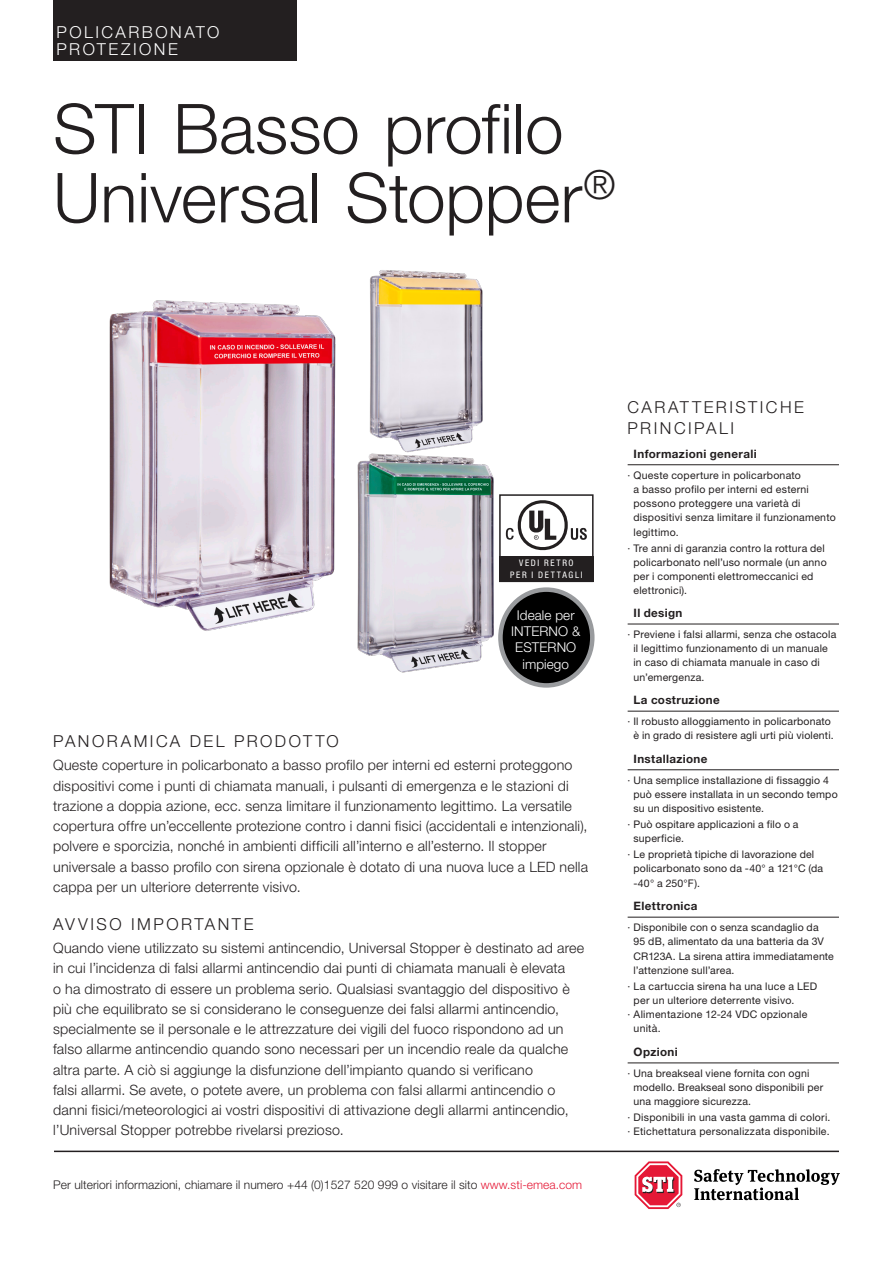
<style>
.page{position:relative;width:893px;height:1263px;background:#fff}
.page>*{position:absolute;margin:0;border:0;box-sizing:border-box;transform-origin:0 0}
.head_1{font:300 69px/69px "Helvetica Neue LT Std";color:#231f20}
.head_3{font:300 16.5px/21px "Helvetica Neue LT Std";letter-spacing:.15em;color:#231f20}
.head_3-2{font:300 16.5px/16.5px "Helvetica Neue LT Std";letter-spacing:.15em;color:#fff}
.text_1{font:300 14.25px/20.2px "Helvetica Neue LT Std";letter-spacing:.015em;color:#231f20}
.t1{font:300 13.5px "Helvetica Neue LT Std";letter-spacing:.005em;color:#fff}
.t2{font:300 12px "Helvetica Neue LT Std";letter-spacing:.005em;color:#231f20}
.head4_sidebar{font:700 11.7px "Helvetica Neue LT Std";letter-spacing:.03em;color:#231f20}
.sidebar_bullet{font:10.5px/14.2px "Helvetica Neue LT Std";letter-spacing:.02em;color:#231f20}
.white_text_in_tab{font:condensed 9px "Helvetica Neue LT Std";letter-spacing:.185em;color:#fff}
.s1{color:#e51836}
</style>
<div class="page">
<hr style="left:628px;top:464px;width:211px;height:1px;background:#231f20">
<hr style="left:628px;top:624px;width:211px;height:1px;background:#231f20">
<hr style="left:628px;top:711px;width:211px;height:1px;background:#231f20">
<hr style="left:628px;top:769px;width:211px;height:1px;background:#231f20">
<hr style="left:628px;top:917px;width:211px;height:1px;background:#231f20">
<hr style="left:628px;top:1062px;width:211px;height:1px;background:#231f20">
<div style="left:53px;top:0;width:243px;height:61px;background:#231f20"></div>
<svg style="left:694px;top:1169px;width:146px;height:31px"></svg>
<svg style="left:635px;top:1161px;width:47px;height:48px"></svg>
<hr style="left:54px;top:1150px;width:785px;height:2px;background:#231f20">
<div style="left:500px;top:590px;width:92px;height:95px;background:#000;border-radius:50%"></div>
<div style="left:498px;top:587px;width:96px;height:101px;border:4px solid #999b9e;border-radius:50%"></div>
<img style="left:109px;top:300px;width:227px;height:331px">
<img style="left:369px;top:270px;width:114px;height:180px">
<img style="left:357px;top:450px;width:137px;height:223px">
<div style="left:499px;top:494px;width:95px;height:88px;border:2px solid #231f20"></div>
<svg style="left:506px;top:500px;width:81px;height:50px"></svg>
<div style="left:499px;top:556px;width:95px;height:25px;background:#231f20"></div>
<p class="head_3-2" style="left:57px;top:24px;width:164px">POLICARBONATO<br>PROTEZIONE</p>
<p class="head_1" style="left:53px;top:93px;width:564px">STI Basso profilo<br>Universal Stopper<sup>®</sup></p>
<p class="white_text_in_tab" style="left:519px;top:557px;width:56px">VEDI RETRO</p>
<p class="white_text_in_tab" style="left:510px;top:569px;width:74px">PER I DETTAGLI</p>
<p class="t1" style="left:517px;top:607px;width:59px">Ideale per</p>
<p class="t1" style="left:511px;top:623px;width:71px">INTERNO &amp;</p>
<p class="t1" style="left:515px;top:639px;width:63px">ESTERNO</p>
<p class="t1" style="left:522px;top:655px;width:48px">impiego</p>
<p class="head_3" style="left:53px;top:731px;width:287px">PANORAMICA DEL PRODOTTO</p>
<p class="text_1" style="left:53px;top:755px;width:536px">Queste coperture in policarbonato a basso profilo per interni ed esterni proteggono dispositivi come i punti di chiamata manuali, i pulsanti di emergenza e le stazioni di trazione a doppia azione, ecc. senza limitare il funzionamento legittimo. La versatile copertura offre un’eccellente protezione contro i danni fisici (accidentali e intenzionali), polvere e sporcizia, nonché in ambienti difficili all’interno e all’esterno. Il stopper universale a basso profilo con sirena opzionale è dotato di una nuova luce a LED nella cappa per un ulteriore deterrente visivo.</p>
<p class="head_3" style="left:53px;top:913px;width:202px">AVVISO IMPORTANTE</p>
<p class="text_1" style="left:53px;top:938px;width:533px">Quando viene utilizzato su sistemi antincendio, Universal Stopper è destinato ad aree in cui l’incidenza di falsi allarmi antincendio dai punti di chiamata manuali è elevata<br>o ha dimostrato di essere un problema serio. Qualsiasi svantaggio del dispositivo è più che equilibrato se si considerano le conseguenze dei falsi allarmi antincendio, specialmente se il personale e le attrezzature dei vigili del fuoco rispondono ad un falso allarme antincendio quando sono necessari per un incendio reale da qualche altra parte. A ciò si aggiunge la disfunzione dell’impianto quando si verificano<br>falsi allarmi. Se avete, o potete avere, un problema con falsi allarmi antincendio o danni fisici/meteorologici ai vostri dispositivi di attivazione degli allarmi antincendio, l’Universal Stopper potrebbe rivelarsi prezioso.</p>
<p class="t2" style="left:53px;top:1177px;width:531px">Per ulteriori informazioni, chiamare il numero +44 (0)1527 520 999 o visitare il sito <span class="s1">www.sti-emea.com</span></p>
<p class="head_3" style="left:628px;top:396px;width:178px">CARATTERISTICHE<br>PRINCIPALI</p>
<p class="head4_sidebar" style="left:634px;top:446px;width:125px">Informazioni generali</p>
<p class="sidebar_bullet" style="left:633px;top:468px;width:204px;text-indent:-6px">· Queste coperture in policarbonato<br>a basso profilo per interni ed esterni possono proteggere una varietà di dispositivi senza limitare il funzionamento legittimo.</p>
<p class="sidebar_bullet" style="left:633px;top:540px;width:195px;text-indent:-6px">· Tre anni di garanzia contro la rottura del policarbonato nell’uso normale (un anno per i componenti elettromeccanici ed elettronici).</p>
<p class="head4_sidebar" style="left:634px;top:605px;width:50px">Il design</p>
<p class="sidebar_bullet" style="left:633px;top:627px;width:204px;text-indent:-6px">· Previene i falsi allarmi, senza che ostacola il legittimo funzionamento di un manuale in caso di chiamata manuale in caso di un’emergenza.</p>
<p class="head4_sidebar" style="left:634px;top:693px;width:88px">La costruzione</p>
<p class="sidebar_bullet" style="left:628px;top:714px;width:208px;text-align:center">· Il robusto alloggiamento in policarbonato è in grado di resistere agli urti più violenti.</p>
<p class="head4_sidebar" style="left:634px;top:751px;width:75px">Installazione</p>
<p class="sidebar_bullet" style="left:633px;top:773px;width:206px;text-indent:-6px">· Una semplice installazione di fissaggio 4 può essere installata in un secondo tempo su un dispositivo esistente.</p>
<p class="sidebar_bullet" style="left:633px;top:817px;width:167px;text-indent:-6px">· Può ospitare applicazioni a filo o a superficie.</p>
<p class="sidebar_bullet" style="left:633px;top:847px;width:191px;text-indent:-6px">· Le proprietà tipiche di lavorazione del policarbonato sono da -40° a 121°C (da -40° a 250°F).</p>
<p class="head4_sidebar" style="left:634px;top:899px;width:65px">Elettronica</p>
<p class="sidebar_bullet" style="left:633px;top:920px;width:202px;text-indent:-6px">· Disponibile con o senza scandaglio da<br>95 dB, alimentato da una batteria da 3V CR123A. La sirena attira immediatamente l’attenzione sull’area.</p>
<p class="sidebar_bullet" style="left:628px;top:979px;width:191px">· La cartuccia sirena ha una luce a LED</p>
<p class="sidebar_bullet" style="left:634px;top:993px;width:162px">per un ulteriore deterrente visivo.</p>
<p class="sidebar_bullet" style="left:628px;top:1007px;width:181px">· Alimentazione 12-24 VDC opzionale</p>
<p class="sidebar_bullet" style="left:634px;top:1021px;width:29px">unità.</p>
<p class="head4_sidebar" style="left:634px;top:1044px;width:46px">Opzioni</p>
<p class="sidebar_bullet" style="left:633px;top:1066px;width:191px;text-indent:-6px">· Una breakseal viene fornita con ogni modello. Breakseal sono disponibili per una maggiore sicurezza.</p>
<p class="sidebar_bullet" style="left:628px;top:1110px;width:204px">· Disponibili in una vasta gamma di colori. · Etichettatura personalizzata disponibile.</p>
</div>
